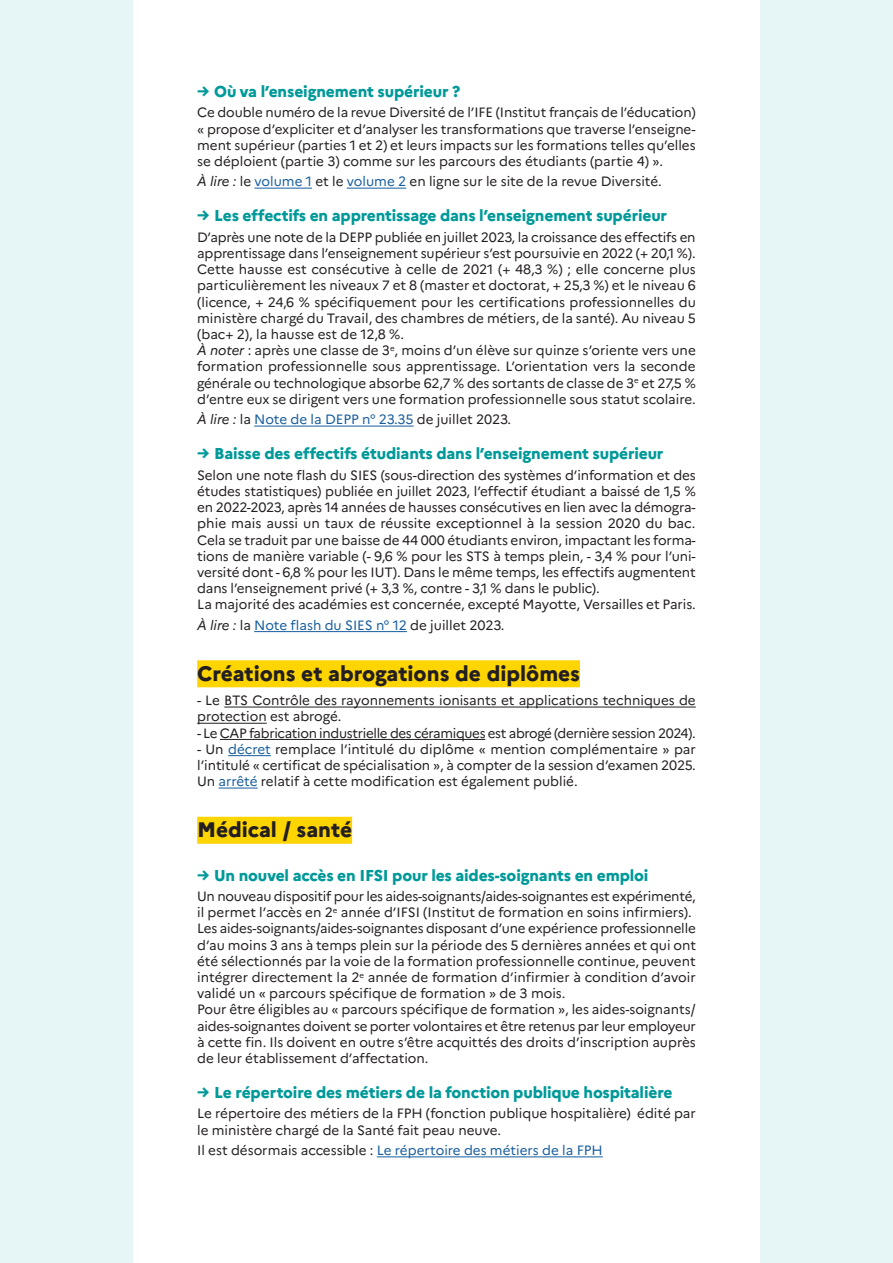
<style>
.page{position:relative;width:893px;height:1263px;background:#fff}
.page>*{position:absolute;margin:0;border:0;box-sizing:border-box;transform-origin:0 0}
.Titre_Surligne_jaune{font:800 21px "Marianne";color:#231f20}
.t1{font:800 15.75px "Marianne";letter-spacing:-.01em;color:#099}
.Texte_Courant{font:13.5px/16.2px "Marianne";color:#231f20;text-align:justify}
.Texte_Courant-2{font:13.5px/16.2px "Marianne";letter-spacing:-.02em;color:#231f20}
.Texte_Courant-3{font:13.5px "Marianne";color:#175d9e}
.Texte_Courant-4{font:13.5px "Marianne";letter-spacing:-.025em;color:#231f20}
.s1{font-style:italic}
.s2{color:#175d9e}
.s3{font-style:italic;color:#231f20}
.s4{color:#231f20}
</style>
<div class="page">
<div style="left:0;top:0;width:133px;height:1263px;background:#e6f5f5"></div>
<div style="left:760px;top:0;width:133px;height:1263px;background:#e6f5f5"></div>
<hr style="left:254px;top:188px;width:58px;height:1px;background:#175d9e">
<hr style="left:347px;top:188px;width:59px;height:1px;background:#175d9e">
<hr style="left:254px;top:426px;width:160px;height:1px;background:#175d9e">
<hr style="left:254px;top:631px;width:153px;height:1px;background:#175d9e">
<div style="left:197px;top:660px;width:383px;height:27px;background:#ffd500"></div>
<hr style="left:224px;top:706px;width:472px;height:1px;background:#231f20">
<hr style="left:197px;top:723px;width:70px;height:1px;background:#231f20">
<hr style="left:220px;top:739px;width:265px;height:1px;background:#231f20">
<hr style="left:228px;top:755px;width:43px;height:1px;background:#175d9e">
<hr style="left:219px;top:787px;width:39px;height:1px;background:#175d9e">
<div style="left:197px;top:817px;width:155px;height:27px;background:#ffd500"></div>
<hr style="left:377px;top:1156px;width:226px;height:1px;background:#175d9e">
<p class="t1" style="left:197px;top:82px;width:265px">→ Où va l’enseignement supérieur ?</p>
<p class="Texte_Courant" style="left:197px;top:104px;width:500px">Ce double numéro de la revue Diversité de l’IFE (Institut français de l’éducation) « propose d’expliciter et d’analyser les transformations que traverse l’enseigne&shy;ment supérieur (parties 1 et 2) et leurs impacts sur les formations telles qu’elles se déploient (partie 3) comme sur les parcours des étudiants (partie 4) ».</p>
<p class="Texte_Courant" style="left:197px;top:173px;width:466px"><span class="s1">À lire :</span> le <span class="s2">volume 1</span> et le <span class="s2">volume 2</span> en ligne sur le site de la revue Diversité.</p>
<p class="t1" style="left:197px;top:206px;width:471px">→ Les effectifs en apprentissage dans l’enseignement supérieur</p>
<p class="Texte_Courant" style="left:197px;top:229px;width:500px">D’après une note de la DEPP publiée en juillet 2023, la croissance des effectifs en apprentissage dans l’enseignement supérieur s’est poursuivie en 2022 (+ 20,1 %).<br>Cette hausse est consécutive à celle de 2021 (+ 48,3 %) ; elle concerne plus particulièrement les niveaux 7 et 8 (master et doctorat, + 25,3 %) et le niveau 6 (licence, + 24,6 % spécifiquement pour les certifications professionnelles du ministère chargé du Travail, des chambres de métiers, de la santé). Au niveau 5 (bac+ 2), la hausse est de 12,8 %.</p>
<p class="Texte_Courant" style="left:197px;top:342px;width:500px"><span class="s1">À noter</span> : après une classe de 3<sup>e</sup>, moins d’un élève sur quinze s’oriente vers une formation professionnelle sous apprentissage. L’orientation vers la seconde générale ou technologique absorbe 62,7 % des sortants de classe de 3<sup>e</sup> et 27,5 % d’entre eux se dirigent vers une formation professionnelle sous statut scolaire.</p>
<p class="Texte_Courant-3" style="left:197px;top:411px;width:315px"><span class="s3">À lire :</span> <span class="s4">la</span> Note de la DEPP n° 23.35 <span class="s4">de juillet 2023.</span></p>
<p class="t1" style="left:197px;top:444px;width:468px">→ Baisse des effectifs étudiants dans l’enseignement supérieur</p>
<p class="Texte_Courant" style="left:197px;top:467px;width:500px">Selon une note flash du SIES (sous-direction des systèmes d’information et des études statistiques) publiée en juillet 2023, l’effectif étudiant a baissé de 1,5 % en 2022-2023, après 14 années de hausses consécutives en lien avec la démogra&shy;phie mais aussi un taux de réussite exceptionnel à la session 2020 du bac.<br>Cela se traduit par une baisse de 44 000 étudiants environ, impactant les forma&shy;tions de manière variable (- 9,6 % pour les STS à temps plein, - 3,4 % pour l’uni&shy;versité dont - 6,8 % pour les IUT). Dans le même temps, les effectifs augmentent dans l’enseignement privé (+ 3,3 %, contre - 3,1 % dans le public).</p>
<p class="Texte_Courant" style="left:197px;top:596px;width:500px">La majorité des académies est concernée, excepté Mayotte, Versailles et Paris.</p>
<p class="Texte_Courant-3" style="left:197px;top:617px;width:309px"><span class="s3">À lire :</span> <span class="s4">la</span> Note flash du SIES n° 12 <span class="s4">de juillet 2023.</span></p>
<p class="Titre_Surligne_jaune" style="left:197px;top:660px;width:384px">Créations et abrogations de diplômes</p>
<p class="Texte_Courant" style="left:197px;top:692px;width:500px">- Le BTS Contrôle des rayonnements ionisants et applications techniques de protection est abrogé.</p>
<p class="Texte_Courant-4" style="left:197px;top:725px;width:500px">- Le CAP fabrication industrielle des céramiques est abrogé (dernière session 2024).</p>
<p class="Texte_Courant" style="left:197px;top:741px;width:500px">- Un <span class="s2">décret</span> remplace l’intitulé du diplôme « mention complémentaire » par l’intitulé « certificat de spécialisation », à compter de la session d’examen 2025.<br>Un <span class="s2">arrêté</span> relatif à cette modification est également publié.</p>
<p class="Titre_Surligne_jaune" style="left:197px;top:817px;width:156px">Médical / santé</p>
<p class="t1" style="left:197px;top:865px;width:453px">→ Un nouvel accès en IFSI pour les aides-soignants en emploi</p>
<p class="Texte_Courant-2" style="left:197px;top:888px;width:500px">Un nouveau dispositif pour les aides-soignants/aides-soignantes est expérimenté, il permet l’accès en 2<sup>e</sup> année d’IFSI (Institut de formation en soins infirmiers).</p>
<p class="Texte_Courant" style="left:197px;top:920px;width:500px">Les aides-soignants/aides-soignantes disposant d’une expérience professionnelle d’au moins 3 ans à temps plein sur la période des 5 dernières années et qui ont été sélectionnés par la voie de la formation professionnelle continue, peuvent intégrer directement la 2<sup>e</sup> année de formation d’infirmier à condition d’avoir validé un « parcours spécifique de formation » de 3 mois.</p>
<p class="Texte_Courant" style="left:197px;top:1001px;width:500px">Pour être éligibles au « parcours spécifique de formation », les aides-soignants/ aides-soignantes doivent se porter volontaires et être retenus par leur employeur à cette fin. Ils doivent en outre s’être acquittés des droits d’inscription auprès de leur établissement d’affectation.</p>
<p class="t1" style="left:197px;top:1083px;width:477px">→ Le répertoire des métiers de la fonction publique hospitalière</p>
<p class="Texte_Courant" style="left:197px;top:1105px;width:500px">Le répertoire des métiers de la FPH (fonction publique hospitalière) édité par le ministère chargé de la Santé fait peau neuve.</p>
<p class="Texte_Courant-3" style="left:197px;top:1142px;width:407px"><span class="s4">Il est désormais accessible :</span> Le répertoire des métiers de la FPH</p>
</div>
